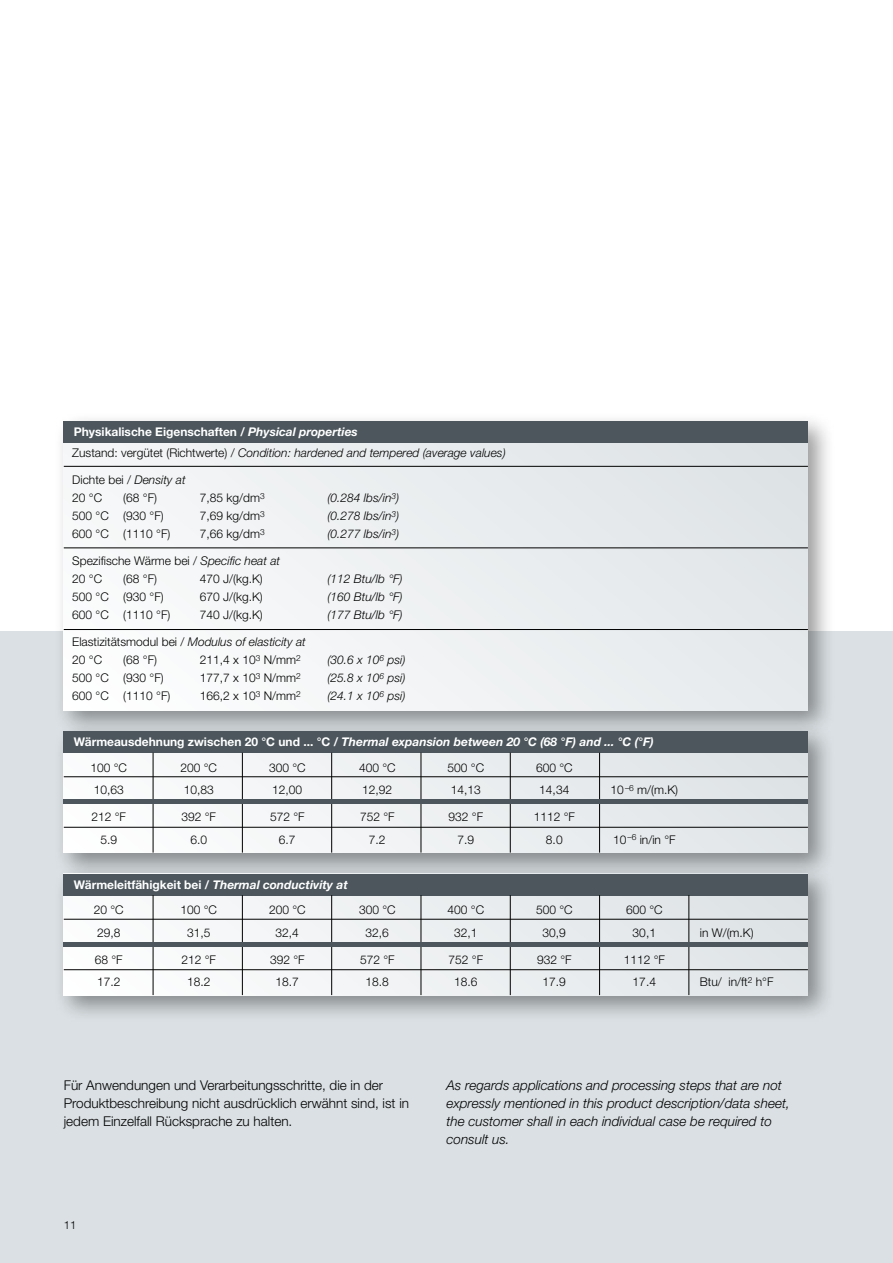
<style>
.page{position:relative;width:893px;height:1263px;background:#fff}
.page>*{position:absolute;margin:0;border:0;box-sizing:border-box;transform-origin:0 0}
.t1{font:italic 300 13.5px/18px "Helvetica Neue LT Std";color:#000}
.t2{font:300 13.5px/18px "Helvetica Neue LT Std";color:#000}
.t3{font:300 12px/18px "Helvetica Neue LT Std";color:#000}
.t4{font:italic 300 12px "Helvetica Neue LT Std";color:#000}
.t5{font:700 12px/25.5px "Helvetica Neue LT Std";color:#fff}
.t6{font:italic 700 12px/25.5px "Helvetica Neue LT Std";color:#fff}
.t7{font:300 11.25px "Helvetica Neue LT Std";color:#000}
.s1{font-style:italic}
.s2{font-style:normal}
.s3{font-weight:300;font-style:normal;color:#000}
.s4{font-weight:300;color:#000}
</style>
<div class="page">
<div style="left:0;top:631px;width:893px;height:632px;background:#dae0e3"></div>
<div style="left:54px;top:722px;width:782px;height:159px;background:#000;opacity:.4"></div>
<svg style="left:64px;top:753px;width:744px;height:100px"></svg>
<div style="left:54px;top:411px;width:782px;height:327px;background:#000;opacity:.4"></div>
<div style="left:64px;top:421px;width:744px;height:289px;background:linear-gradient(to right,#f8f9fa,#dfe4e6)"></div>
<div style="left:54px;top:864px;width:782px;height:159px;background:#000;opacity:.4"></div>
<svg style="left:64px;top:895px;width:744px;height:100px"></svg>
<div style="left:64px;top:731px;width:744px;height:22px;background:#4c565c"></div>
<div style="left:64px;top:421px;width:744px;height:21px;background:#4c565c"></div>
<div style="left:64px;top:874px;width:744px;height:21px;background:#4c565c"></div>
<hr style="left:64px;top:776px;width:744px;height:1px;background:#000">
<hr style="left:64px;top:466px;width:744px;height:1px;background:#000">
<hr style="left:64px;top:919px;width:744px;height:1px;background:#000">
<hr style="left:153px;top:753px;width:1px;height:100px;background:#000">
<hr style="left:153px;top:895px;width:1px;height:100px;background:#000">
<hr style="left:242px;top:753px;width:1px;height:100px;background:#000">
<hr style="left:242px;top:895px;width:1px;height:100px;background:#000">
<hr style="left:331px;top:753px;width:1px;height:100px;background:#000">
<hr style="left:331px;top:895px;width:1px;height:100px;background:#000">
<hr style="left:421px;top:753px;width:1px;height:100px;background:#000">
<hr style="left:421px;top:895px;width:1px;height:100px;background:#000">
<hr style="left:510px;top:753px;width:1px;height:100px;background:#000">
<hr style="left:510px;top:895px;width:1px;height:100px;background:#000">
<hr style="left:599px;top:753px;width:1px;height:100px;background:#000">
<hr style="left:599px;top:895px;width:1px;height:100px;background:#000">
<hr style="left:689px;top:895px;width:1px;height:100px;background:#000">
<div style="left:64px;top:799px;width:744px;height:5px;background:#4c565c"></div>
<hr style="left:64px;top:942px;width:744px;height:4px;background:#4c565c">
<hr style="left:64px;top:827px;width:744px;height:1px;background:#000">
<hr style="left:64px;top:969px;width:744px;height:1px;background:#000">
<hr style="left:64px;top:548px;width:744px;height:1px;background:#000">
<hr style="left:64px;top:629px;width:744px;height:1px;background:#000">
<p class="t5" style="left:74px;top:419px;width:285px">Physikalische Eigenschaften / <span class="s1">Physical properties</span></p>
<p class="t4" style="left:72px;top:446px;width:435px"><span class="s2">Zustand: vergütet (Richtwerte) /</span> Condition: hardened and tempered (average values)</p>
<p class="t3" style="left:72px;top:471px;width:115px">Dichte bei / <span class="s1">Density at<br></span>20 °C</p>
<p class="t3" style="left:123px;top:489px;width:35px">(68 °F)</p>
<p class="t3" style="left:200px;top:489px;width:66px">7,85 kg/dm<sup>3</sup></p>
<p class="t4" style="left:327px;top:491px;width:73px">(0.284 lbs/in<sup>3</sup>)</p>
<p class="t3" style="left:72px;top:507px;width:93px">500 °C (930 °F)</p>
<p class="t3" style="left:200px;top:507px;width:66px">7,69 kg/dm<sup>3</sup></p>
<p class="t4" style="left:327px;top:509px;width:73px">(0.278 lbs/in<sup>3</sup>)</p>
<p class="t3" style="left:72px;top:525px;width:100px">600 °C (1110 °F)</p>
<p class="t3" style="left:200px;top:525px;width:66px">7,66 kg/dm<sup>3</sup></p>
<p class="t4" style="left:327px;top:527px;width:73px">(0.277 lbs/in<sup>3</sup>)</p>
<p class="t3" style="left:72px;top:552px;width:209px">Spezifische Wärme bei / <span class="s1">Specific heat at<br></span>20 °C</p>
<p class="t3" style="left:123px;top:570px;width:35px">(68 °F)</p>
<p class="t3" style="left:200px;top:570px;width:64px">470 J/(kg.K)</p>
<p class="t4" style="left:327px;top:572px;width:77px">(112 Btu/lb °F)</p>
<p class="t3" style="left:72px;top:588px;width:93px">500 °C (930 °F)</p>
<p class="t3" style="left:200px;top:588px;width:64px">670 J/(kg.K)</p>
<p class="t4" style="left:327px;top:590px;width:77px">(160 Btu/lb °F)</p>
<p class="t3" style="left:72px;top:606px;width:100px">600 °C (1110 °F)</p>
<p class="t3" style="left:200px;top:606px;width:64px">740 J/(kg.K)</p>
<p class="t4" style="left:327px;top:608px;width:77px">(177 Btu/lb °F)</p>
<p class="t3" style="left:72px;top:633px;width:235px">Elastizitätsmodul bei / <span class="s1">Modulus of elasticity at<br></span>20 °C</p>
<p class="t3" style="left:123px;top:651px;width:35px">(68 °F)</p>
<p class="t3" style="left:200px;top:651px;width:102px">211,4 x 10<sup>3</sup> N/mm<sup>2</sup></p>
<p class="t4" style="left:327px;top:653px;width:80px">(30.6 x 10<sup>6</sup> psi)</p>
<p class="t3" style="left:72px;top:669px;width:93px">500 °C (930 °F)</p>
<p class="t3" style="left:200px;top:669px;width:102px">177,7 x 10<sup>3</sup> N/mm<sup>2</sup></p>
<p class="t4" style="left:327px;top:671px;width:80px">(25.8 x 10<sup>6</sup> psi)</p>
<p class="t3" style="left:72px;top:687px;width:100px">600 °C (1110 °F)</p>
<p class="t3" style="left:200px;top:687px;width:102px">166,2 x 10<sup>3</sup> N/mm<sup>2</sup></p>
<p class="t4" style="left:327px;top:689px;width:80px">(24.1 x 10<sup>6</sup> psi)</p>
<p class="t6" style="left:90px;top:729px;width:565px;text-indent:-17px"><span class="s2">Wärmeausdehnung zwischen 20 °C und ... °C /</span> Thermal expansion between 20 °C (68 °F) and ... °C (°F)<br><span class="s3">100 °C</span></p>
<p class="t3" style="left:180px;top:758px;width:38px">200 °C</p>
<p class="t3" style="left:269px;top:758px;width:38px">300 °C</p>
<p class="t3" style="left:359px;top:758px;width:38px">400 °C</p>
<p class="t3" style="left:447px;top:758px;width:38px">500 °C</p>
<p class="t3" style="left:536px;top:758px;width:38px">600 °C</p>
<p class="t3" style="left:94px;top:781px;width:32px">10,63</p>
<p class="t3" style="left:184px;top:781px;width:32px">10,83</p>
<p class="t3" style="left:272px;top:781px;width:32px">12,00</p>
<p class="t3" style="left:362px;top:781px;width:32px">12,92</p>
<p class="t3" style="left:451px;top:781px;width:32px">14,13</p>
<p class="t3" style="left:539px;top:781px;width:32px">14,34</p>
<p class="t3" style="left:610px;top:781px;width:69px">10<sup>–6</sup> m/(m.K)</p>
<p class="t3" style="left:91px;top:808px;width:36px">212 °F</p>
<p class="t3" style="left:181px;top:808px;width:36px">392 °F</p>
<p class="t3" style="left:270px;top:808px;width:36px">572 °F</p>
<p class="t3" style="left:360px;top:808px;width:36px">752 °F</p>
<p class="t3" style="left:448px;top:808px;width:36px">932 °F</p>
<p class="t3" style="left:534px;top:808px;width:43px">1112 °F</p>
<p class="t3" style="left:100px;top:830px;width:18px">5.9</p>
<p class="t3" style="left:190px;top:830px;width:18px">6.0</p>
<p class="t3" style="left:279px;top:830px;width:18px">6.7</p>
<p class="t3" style="left:369px;top:830px;width:18px">7.2</p>
<p class="t3" style="left:457px;top:830px;width:18px">7.9</p>
<p class="t3" style="left:546px;top:830px;width:18px">8.0</p>
<p class="t3" style="left:613px;top:830px;width:64px">10<sup>–6</sup> in/in °F</p>
<p class="t5" style="left:94px;top:871px;width:255px;text-indent:-20px">Wärmeleitfähigkeit bei / <span class="s1">Thermal conductivity at<br></span><span class="s4">20 °C</span></p>
<p class="t3" style="left:180px;top:901px;width:38px">100 °C</p>
<p class="t3" style="left:269px;top:901px;width:38px">200 °C</p>
<p class="t3" style="left:359px;top:901px;width:38px">300 °C</p>
<p class="t3" style="left:447px;top:901px;width:38px">400 °C</p>
<p class="t3" style="left:536px;top:901px;width:38px">500 °C</p>
<p class="t3" style="left:626px;top:901px;width:38px">600 °C</p>
<p class="t3" style="left:97px;top:923px;width:25px">29,8</p>
<p class="t3" style="left:187px;top:923px;width:25px">31,5</p>
<p class="t3" style="left:276px;top:923px;width:25px">32,4</p>
<p class="t3" style="left:366px;top:923px;width:25px">32,6</p>
<p class="t3" style="left:454px;top:923px;width:25px">32,1</p>
<p class="t3" style="left:543px;top:923px;width:25px">30,9</p>
<p class="t3" style="left:633px;top:923px;width:25px">30,1</p>
<p class="t3" style="left:700px;top:923px;width:55px">in W/(m.K)</p>
<p class="t3" style="left:95px;top:950px;width:29px">68 °F</p>
<p class="t3" style="left:181px;top:950px;width:36px">212 °F</p>
<p class="t3" style="left:270px;top:950px;width:36px">392 °F</p>
<p class="t3" style="left:360px;top:950px;width:36px">572 °F</p>
<p class="t3" style="left:448px;top:950px;width:36px">752 °F</p>
<p class="t3" style="left:537px;top:950px;width:36px">932 °F</p>
<p class="t3" style="left:624px;top:950px;width:43px">1112 °F</p>
<p class="t3" style="left:97px;top:973px;width:25px">17.2</p>
<p class="t3" style="left:187px;top:973px;width:25px">18.2</p>
<p class="t3" style="left:276px;top:973px;width:25px">18.7</p>
<p class="t3" style="left:366px;top:973px;width:25px">18.8</p>
<p class="t3" style="left:454px;top:973px;width:25px">18.6</p>
<p class="t3" style="left:543px;top:973px;width:25px">17.9</p>
<p class="t3" style="left:633px;top:973px;width:25px">17.4</p>
<p class="t3" style="left:700px;top:973px;width:75px">Btu/ in/ft<sup>2</sup> h°F</p>
<p class="t2" style="left:64px;top:1076px;width:347px">Für Anwendungen und Verarbeitungsschritte, die in der<br>Produktbeschreibung nicht ausdrücklich erwähnt sind, ist in jedem Einzelfall Rücksprache zu halten.</p>
<p class="t1" style="left:446px;top:1076px;width:345px">As regards applications and processing steps that are not expressly mentioned in this product description/data sheet, the customer shall in each individual case be required to consult us.</p>
<p class="t7" style="left:64px;top:1217px;width:14px">11</p>
</div>
